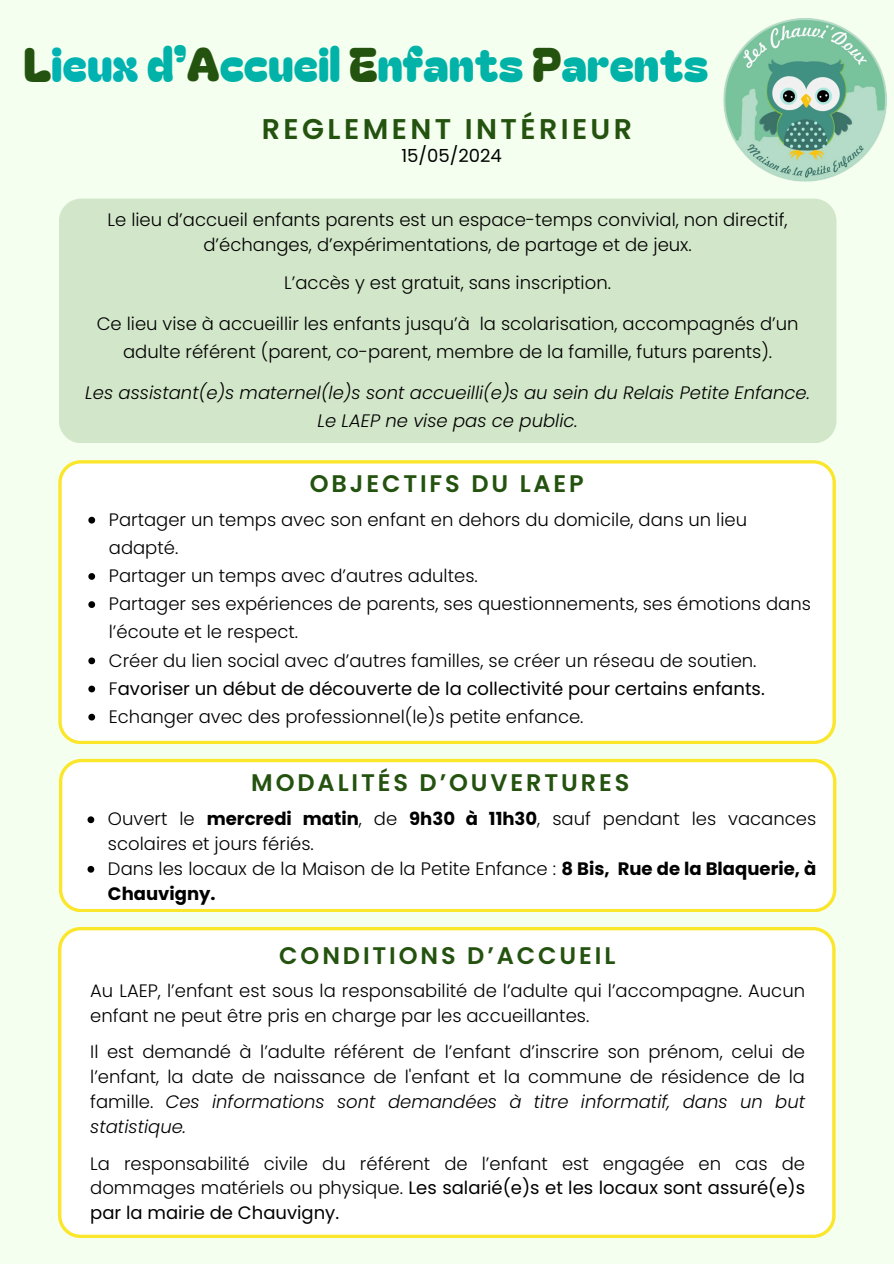
<style>
.page{position:relative;width:894px;height:1264px;background:#fff}
.page>*{position:absolute;margin:0;border:0;box-sizing:border-box;transform-origin:0 0}
.t1{font:46.5px "Bagel Fat One";color:#00b2a7}
.t2{font:600 28.5px "Poppins";letter-spacing:.12em;color:#24520f}
.t3{font:600 24px "Poppins";letter-spacing:.12em;color:#24520f}
.t4{font:300 18px/24.8px "Poppins";color:#000}
.t5{font:italic 300 18px/27.8px "Poppins";color:#000;text-align:center}
.t6{font:18px "Poppins";color:#000}
.s1{color:#24520f}
.s2{color:#00b2b2}
.s3{font-weight:300}
.s4{font-weight:700}
.s5{font-style:italic}
.s6{font-weight:400}
</style>
<div class="page">
<div style="left:0;top:0;width:893px;height:1263px;background:#f4ffef"></div>
<div style="left:59px;top:198px;width:777px;height:245px;background:#d2e6c9;border-radius:22px"></div>
<div style="left:59px;top:758px;width:777px;height:153px;background:#fff"></div>
<div style="left:58px;top:460px;width:777px;height:283px;background:#fff"></div>
<div style="left:58px;top:927px;width:777px;height:310px;background:#fff"></div>
<svg style="left:88px;top:517px;width:7px;height:6px"></svg>
<svg style="left:88px;top:573px;width:7px;height:7px"></svg>
<svg style="left:88px;top:601px;width:7px;height:7px"></svg>
<svg style="left:88px;top:657px;width:7px;height:7px"></svg>
<svg style="left:88px;top:685px;width:7px;height:7px"></svg>
<svg style="left:88px;top:713px;width:7px;height:7px"></svg>
<svg style="left:87px;top:816px;width:7px;height:7px"></svg>
<svg style="left:87px;top:865px;width:7px;height:7px"></svg>
<img style="left:723px;top:18px;width:163px;height:163px">
<h1 class="t1" style="left:24px;top:28px;width:686px"><span class="s1">L</span><span class="s2">ieux</span> d’<span class="s1">A</span>ccueil <span class="s1">E</span>nfants <span class="s1">P</span>arents</h1>
<h3 class="t2" style="left:262px;top:109px;width:371px">REGLEMENT INTÉRIEUR</h3>
<p class="t6" style="left:401px;top:143px;width:102px">15/05/2024</p>
<p class="t4" style="left:108px;top:207px;width:681px;text-align:center">Le lieu d’accueil enfants parents est un espace-temps convivial, non directif, d’échanges, d’expérimentations, de partage et de jeux.</p>
<p class="t4" style="left:284px;top:270px;width:328px">L’accès y est gratuit, sans inscription.</p>
<p class="t4" style="left:97px;top:310px;width:703px;line-height:27.8px;text-align:center">Ce lieu vise à accueillir les enfants jusqu’à la scolarisation, accompagnés d’un adulte référent (parent, co-parent, membre de la famille, futurs parents).</p>
<p class="t5" style="left:85px;top:379px;width:726px">Les assistant(e)s maternel(le)s sont accueilli(e)s au sein du Relais Petite Enfance.<br>Le LAEP ne vise pas ce public.</p>
<p class="t3" style="left:309px;top:466px;width:275px">OBJECTIFS DU LAEP</p>
<p class="t4" style="left:109px;top:505px;width:639px;line-height:28.2px">Partager un temps avec son enfant en dehors du domicile, dans un lieu adapté.</p>
<p class="t4" style="left:109px;top:563px;width:370px">Partager un temps avec d’autres adultes.</p>
<p class="t4" style="left:109px;top:590px;width:703px;line-height:28.2px">Partager ses expériences de parents, ses questionnements, ses émotions dans l’écoute et le respect.</p>
<p class="t4" style="left:109px;top:647px;width:649px">Créer du lien social avec d’autres familles, se créer un réseau de soutien.</p>
<p class="t6" style="left:109px;top:675px;width:657px"><span class="s3">F</span>avoriser un début de découverte de la collectivité pour certains enfants.</p>
<h3 class="t4" style="left:109px;top:704px;width:476px">Echanger avec des professionnel(le)s petite enfance.</h3>
<h2 class="t3" style="left:251px;top:766px;width:379px">MODALITÉS D’OUVERTURES</h2>
<p class="t4" style="left:108px;top:806px;width:709px">Ouvert le <span class="s4">mercredi matin</span>, de <span class="s4">9h30 à 11h30</span>, sauf pendant les vacances scolaires et jours fériés.</p>
<p class="t4" style="left:108px;top:856px;width:709px">Dans les locaux de la Maison de la Petite Enfance : <span class="s4">8 Bis, Rue de la Blaquerie, à<br>Chauvigny.</span></p>
<p class="t3" style="left:279px;top:938px;width:337px">CONDITIONS D’ACCUEIL</p>
<p class="t4" style="left:90px;top:978px;width:716px">Au LAEP, l’enfant est sous la responsabilité de l’adulte qui l’accompagne. Aucun enfant ne peut être pris en charge par les accueillantes.</p>
<h3 class="t4" style="left:90px;top:1039px;width:716px;text-align:justify">Il est demandé à l’adulte référent de l’enfant d’inscrire son prénom, celui de l’enfant, la date de naissance de l'enfant et la commune de résidence de la famille. <span class="s5">Ces informations sont demandées à titre informatif, dans un but statistique.</span></h3>
<p class="t4" style="left:90px;top:1150px;width:716px;text-align:justify">La responsabilité civile du référent de l’enfant est engagée en cas de dommages matériels ou physique. <span class="s6">Les salarié(e)s et les locaux sont assuré(e)s par la mairie de Chauvigny.</span></p>
</div>
